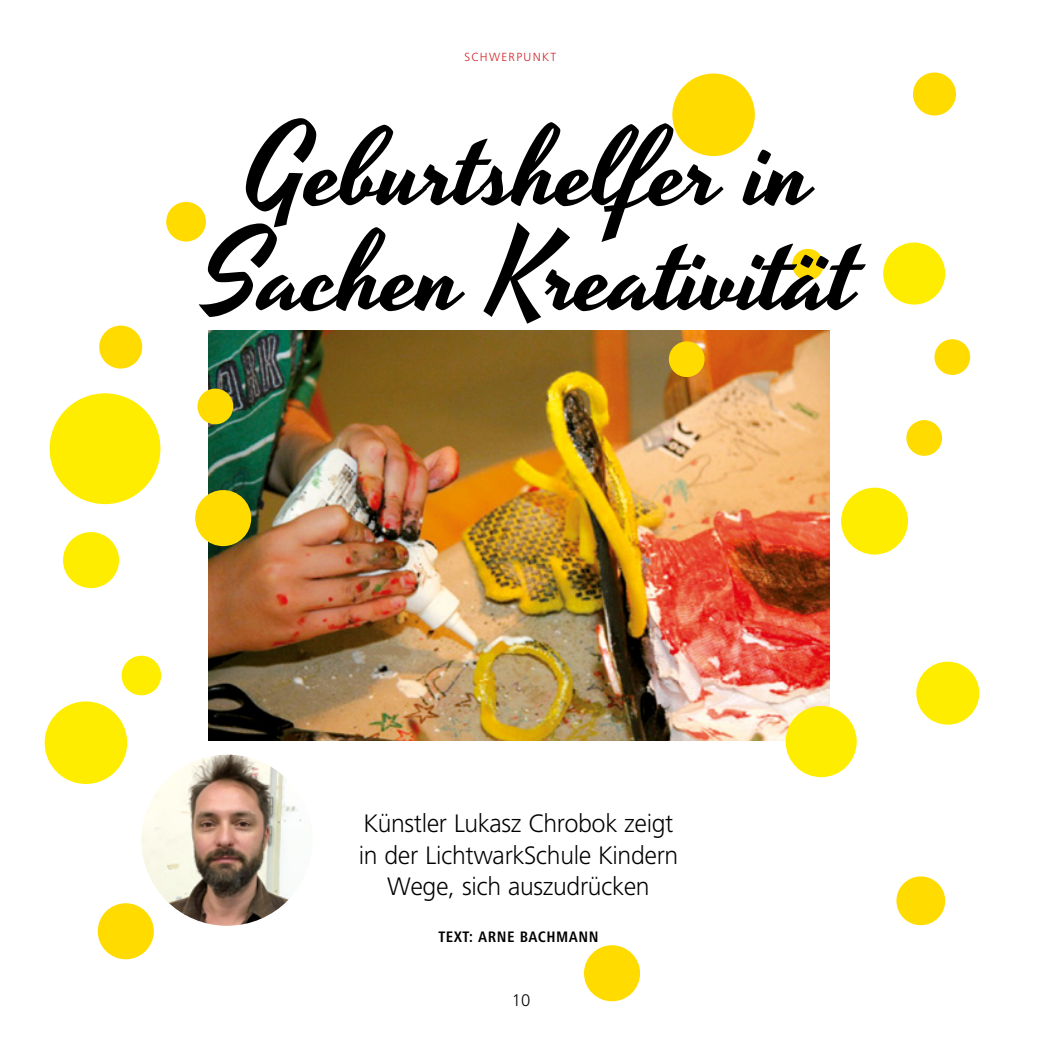
<style>
.page{position:relative;width:1042px;height:1042px;background:#fff}
.page>*{position:absolute;margin:0;border:0;box-sizing:border-box;transform-origin:0 0}
.t1{font:110.25px/105px "Yesteryear";letter-spacing:-.01em;color:#000;text-align:center}
.t2{font:300 26.25px/31.5px "Frutiger Next LT";letter-spacing:-.015em;color:#000;text-align:center}
.t3{font:300 17.5px "Frutiger Next LT";color:#000}
.t4{font:700 condensed 15.75px "Frutiger Next LT";letter-spacing:.03em;color:#000}
.t5{font:300 12.25px "Frutiger Next LT";letter-spacing:.11em;color:#cd171a}
</style>
<div class="page">
<img style="left:208px;top:331px;width:622px;height:409px">
<div style="left:166px;top:202px;width:40px;height:40px;background:#ffdb00;border-radius:50%"></div>
<div style="left:45px;top:701px;width:82px;height:83px;background:#ffed00;border-radius:50%"></div>
<div style="left:63px;top:532px;width:56px;height:56px;background:#ffed00;border-radius:50%"></div>
<div style="left:195px;top:490px;width:56px;height:56px;background:#ffdb00;border-radius:50%"></div>
<div style="left:98px;top:903px;width:56px;height:56px;background:#ffdb00;border-radius:50%"></div>
<div style="left:584px;top:945px;width:56px;height:56px;background:#ffdb00;border-radius:50%"></div>
<div style="left:913px;top:73px;width:43px;height:43px;background:#ffdb00;border-radius:50%"></div>
<div style="left:792px;top:249px;width:31px;height:31px;background:#ffdb00;border-radius:50%"></div>
<div style="left:906px;top:420px;width:36px;height:36px;background:#ffdb00;border-radius:50%"></div>
<div style="left:934px;top:339px;width:36px;height:36px;background:#ffdb00;border-radius:50%"></div>
<div style="left:197px;top:389px;width:36px;height:35px;background:#ffdb00;border-radius:50%"></div>
<div style="left:99px;top:326px;width:43px;height:42px;background:#ffdb00;border-radius:50%"></div>
<div style="left:883px;top:242px;width:62px;height:63px;background:#ffed00;border-radius:50%"></div>
<div style="left:122px;top:656px;width:39px;height:39px;background:#ffed00;border-radius:50%"></div>
<div style="left:841px;top:488px;width:67px;height:66px;background:#ffed00;border-radius:50%"></div>
<div style="left:916px;top:662px;width:63px;height:63px;background:#ffed00;border-radius:50%"></div>
<div style="left:785px;top:706px;width:72px;height:71px;background:#ffed00;border-radius:50%"></div>
<div style="left:50px;top:393px;width:110px;height:111px;background:#ffed00;border-radius:50%"></div>
<div style="left:896px;top:876px;width:49px;height:49px;background:#ffdb00;border-radius:50%"></div>
<div style="left:672px;top:73px;width:83px;height:83px;background:#ffdb00;border-radius:50%"></div>
<div style="left:669px;top:341px;width:35px;height:36px;background:#ffdb00;border-radius:50%"></div>
<img style="left:141px;top:754px;width:172px;height:172px;border-radius:86px">
<p class="t5" style="left:464px;top:50px;width:93px">SCHWERPUNKT</p>
<h1 class="t1" style="left:203px;top:123px;width:656px">Geburtshelfer in<br>Sachen Kreativität</h1>
<p class="t2" style="left:359px;top:808px;width:321px">Künstler Lukasz Chrobok zeigt in der LichtwarkSchule Kindern<br>Wege, sich auszudrücken</p>
<p class="t4" style="left:438px;top:928px;width:162px">TEXT: ARNE BACHMANN</p>
<p class="t3" style="left:512px;top:990px;width:20px">10</p>
</div>
